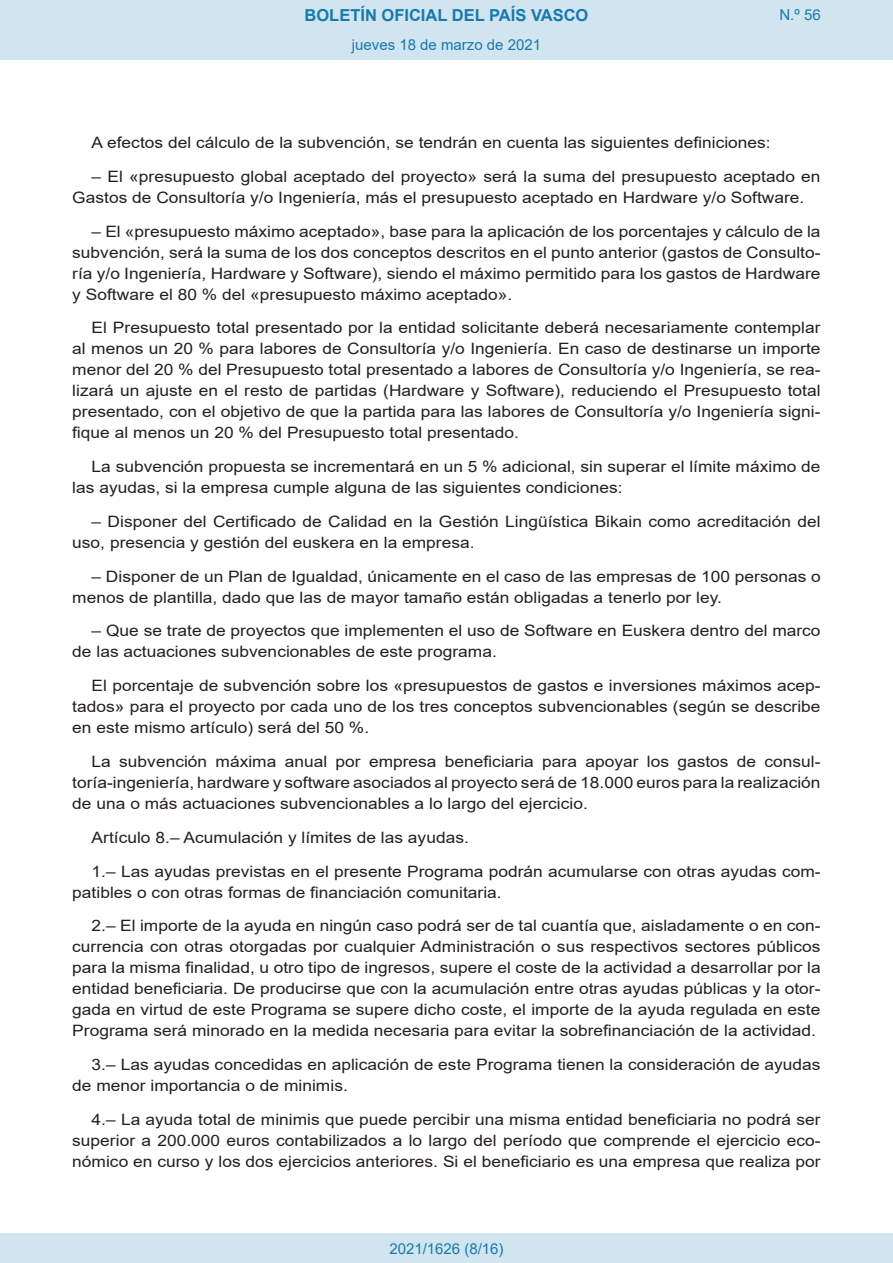
<style>
.page{position:relative;width:893px;height:1263px;background:#fff}
.page>*{position:absolute;margin:0;border:0;box-sizing:border-box;transform-origin:0 0}
.t1{font:700 16.5px "Arial";color:#1879ad}
.BOPVDetalle{font:15.6px/21px "Arial";color:#231f20;scale:1.11 1}
.Paginacion_Centro{font:15px "Arial";color:#1879ad}
</style>
<div class="page">
<div style="left:0;top:0;width:893px;height:60px;background:#d0e5f0"></div>
<div style="left:0;top:1233px;width:893px;height:30px;background:#d0e5f0"></div>
<p class="t1" style="left:305px;top:3px;width:285px">BOLETÍN OFICIAL DEL PAÍS VASCO</p>
<p class="Paginacion_Centro" style="left:352px;top:35px;width:191px">jueves 18 de marzo de 2021</p>
<p class="Paginacion_Centro" style="left:779px;top:5px;width:43px">N.º 56</p>
<p class="BOPVDetalle" style="left:92px;top:132px;width:613px">A efectos del cálculo de la subvención, se tendrán en cuenta las siguientes definiciones:</p>
<p class="BOPVDetalle" style="left:72px;top:166px;width:676px;text-indent:19px">– El «presupuesto global aceptado del proyecto» será la suma del presupuesto aceptado en<br>Gastos de Consultoría y/o Ingeniería, más el presupuesto aceptado en Hardware y/o Software.</p>
<p class="BOPVDetalle" style="left:72px;top:221px;width:676px;text-align:justify;text-indent:19px">– El «presupuesto máximo aceptado», base para la aplicación de los porcentajes y cálculo de la subvención, será la suma de los dos conceptos descritos en el punto anterior (gastos de Consulto&shy;ría y/o Ingeniería, Hardware y Software), siendo el máximo permitido para los gastos de Hardware y Software el 80 % del «presupuesto máximo aceptado».</p>
<p class="BOPVDetalle" style="left:72px;top:317px;width:676px;text-align:justify;text-indent:19px">El Presupuesto total presentado por la entidad solicitante deberá necesariamente contemplar al menos un 20 % para labores de Consultoría y/o Ingeniería. En caso de destinarse un importe menor del 20 % del Presupuesto total presentado a labores de Consultoría y/o Ingeniería, se rea&shy;lizará un ajuste en el resto de partidas (Hardware y Software), reduciendo el Presupuesto total presentado, con el objetivo de que la partida para las labores de Consultoría y/o Ingeniería signi&shy;fique al menos un 20 % del Presupuesto total presentado.</p>
<p class="BOPVDetalle" style="left:72px;top:456px;width:675px;text-indent:19px">La subvención propuesta se incrementará en un 5 % adicional, sin superar el límite máximo de las ayudas, si la empresa cumple alguna de las siguientes condiciones:</p>
<p class="BOPVDetalle" style="left:72px;top:511px;width:676px;text-indent:19px">– Disponer del Certificado de Calidad en la Gestión Lingüística Bikain como acreditación del uso, presencia y gestión del euskera en la empresa.</p>
<p class="BOPVDetalle" style="left:72px;top:566px;width:676px;text-indent:19px">– Disponer de un Plan de Igualdad, únicamente en el caso de las empresas de 100 personas o menos de plantilla, dado que las de mayor tamaño están obligadas a tenerlo por ley.</p>
<p class="BOPVDetalle" style="left:72px;top:620px;width:676px;text-indent:19px">– Que se trate de proyectos que implementen el uso de Software en Euskera dentro del marco de las actuaciones subvencionables de este programa.</p>
<p class="BOPVDetalle" style="left:72px;top:675px;width:676px;text-align:justify;text-indent:19px">El porcentaje de subvención sobre los «presupuestos de gastos e inversiones máximos acep&shy;tados» para el proyecto por cada uno de los tres conceptos subvencionables (según se describe en este mismo artículo) será del 50 %.</p>
<p class="BOPVDetalle" style="left:72px;top:751px;width:676px;text-align:justify;text-indent:19px">La subvención máxima anual por empresa beneficiaria para apoyar los gastos de consul&shy;toría-ingeniería, hardware y software asociados al proyecto será de 18.000 euros para la realización de una o más actuaciones subvencionables a lo largo del ejercicio.</p>
<p class="BOPVDetalle" style="left:92px;top:827px;width:341px">Artículo 8.– Acumulación y límites de las ayudas.</p>
<p class="BOPVDetalle" style="left:72px;top:860px;width:676px;text-indent:19px">1.– Las ayudas previstas en el presente Programa podrán acumularse con otras ayudas com&shy;patibles o con otras formas de financiación comunitaria.</p>
<p class="BOPVDetalle" style="left:72px;top:915px;width:676px;text-align:justify;text-indent:19px">2.– El importe de la ayuda en ningún caso podrá ser de tal cuantía que, aisladamente o en con&shy;currencia con otras otorgadas por cualquier Administración o sus respectivos sectores públicos para la misma finalidad, u otro tipo de ingresos, supere el coste de la actividad a desarrollar por la entidad beneficiaria. De producirse que con la acumulación entre otras ayudas públicas y la otor&shy;gada en virtud de este Programa se supere dicho coste, el importe de la ayuda regulada en este Programa será minorado en la medida necesaria para evitar la sobrefinanciación de la actividad.</p>
<p class="BOPVDetalle" style="left:72px;top:1054px;width:676px;text-indent:19px">3.– Las ayudas concedidas en aplicación de este Programa tienen la consideración de ayudas de menor importancia o de minimis.</p>
<p class="BOPVDetalle" style="left:72px;top:1109px;width:676px;text-align:justify;text-indent:19px">4.– La ayuda total de minimis que puede percibir una misma entidad beneficiaria no podrá ser superior a 200.000 euros contabilizados a lo largo del período que comprende el ejercicio eco&shy;nómico en curso y los dos ejercicios anteriores. Si el beneficiario es una empresa que realiza por</p>
<p class="Paginacion_Centro" style="left:389px;top:1238px;width:116px">2021/1626 (8/16)</p>
</div>
